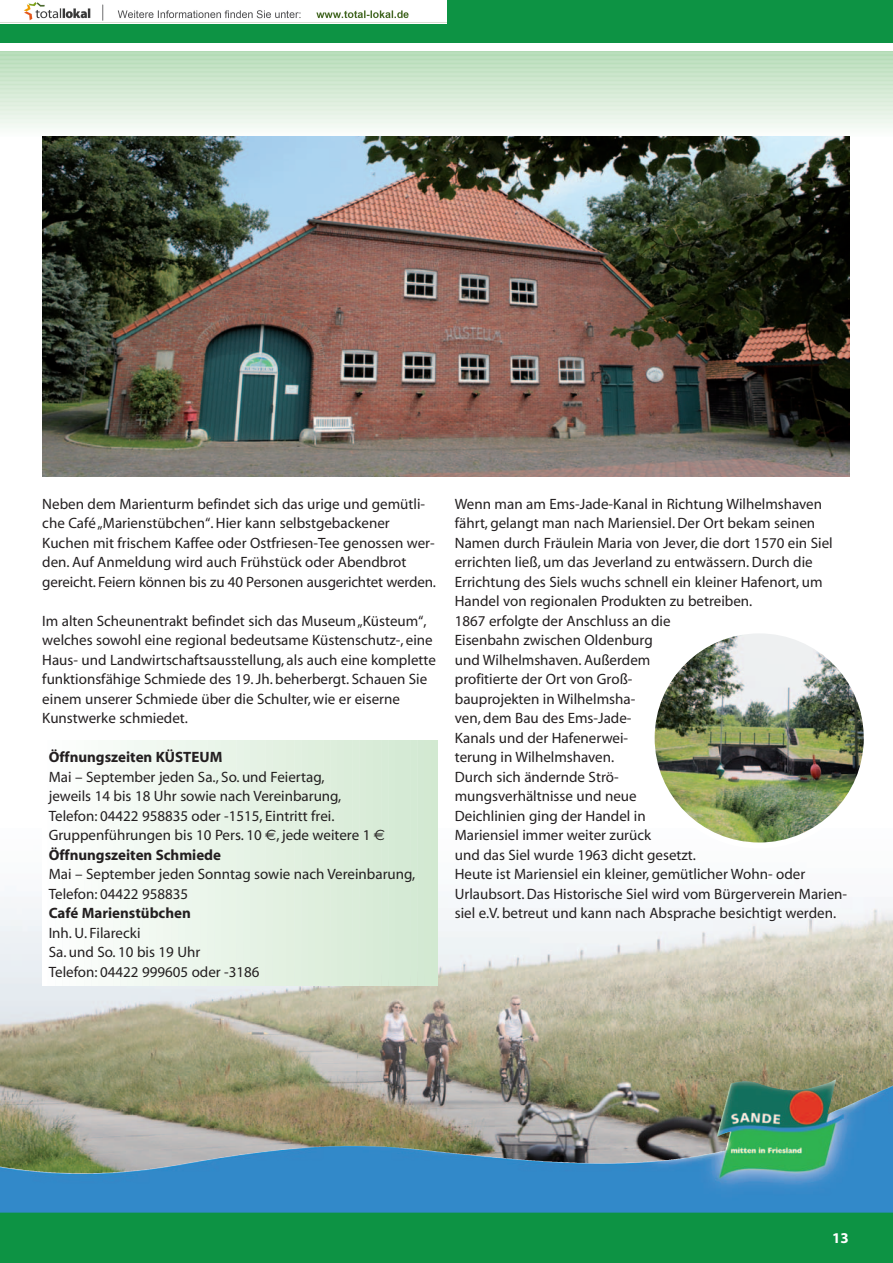
<style>
.page{position:relative;width:893px;height:1263px;background:#fff}
.page>*{position:absolute;margin:0;border:0;box-sizing:border-box;transform-origin:0 0}
.t1{font:15px/19.5px "Myriad";color:#231f20}
.t2{font:700 15px "Myriad";color:#231f20}
.t3{font:700 15px "Myriad";color:#fff}
.s1{font-family:"Euro Sans"}
.s2{font-weight:700}
</style>
<div class="page">
<img style="left:0;top:828px;width:893px;height:251px">
<hr style="left:0;top:52px;width:893px;height:3px;background:#abd8ad">
<hr style="left:0;top:55px;width:893px;height:3px;background:#aed9b0">
<hr style="left:0;top:58px;width:893px;height:3px;background:#b1dab3">
<hr style="left:0;top:61px;width:893px;height:3px;background:#b4dbb5">
<hr style="left:0;top:64px;width:893px;height:3px;background:#b7ddb8">
<hr style="left:0;top:67px;width:893px;height:3px;background:#badeba">
<hr style="left:0;top:70px;width:893px;height:3px;background:#bcdfbd">
<hr style="left:0;top:73px;width:893px;height:3px;background:#bfe0c0">
<hr style="left:0;top:76px;width:893px;height:3px;background:#c2e2c2">
<hr style="left:0;top:79px;width:893px;height:3px;background:#c5e3c5">
<hr style="left:0;top:82px;width:893px;height:3px;background:#c8e4c8">
<hr style="left:0;top:85px;width:893px;height:3px;background:#cae5cb">
<hr style="left:0;top:88px;width:893px;height:3px;background:#cee7ce">
<hr style="left:0;top:91px;width:893px;height:3px;background:#d1e8d0">
<hr style="left:0;top:94px;width:893px;height:3px;background:#d3e9d3">
<hr style="left:0;top:97px;width:893px;height:3px;background:#d5ead5">
<hr style="left:0;top:100px;width:893px;height:3px;background:#d9ecd8">
<hr style="left:0;top:103px;width:893px;height:3px;background:#dceddb">
<hr style="left:0;top:106px;width:893px;height:3px;background:#dfefdd">
<hr style="left:0;top:109px;width:893px;height:3px;background:#e2f0e0">
<hr style="left:0;top:112px;width:893px;height:3px;background:#e5f2e4">
<hr style="left:0;top:115px;width:893px;height:3px;background:#e8f4e7">
<hr style="left:0;top:118px;width:893px;height:3px;background:#eaf5ea">
<hr style="left:0;top:121px;width:893px;height:3px;background:#edf7ee">
<hr style="left:0;top:123px;width:893px;height:3px;background:#f1f8f0">
<hr style="left:0;top:126px;width:893px;height:3px;background:#f2f9f3">
<hr style="left:0;top:128px;width:893px;height:3px;background:#f6fbf6">
<hr style="left:0;top:131px;width:893px;height:3px;background:#f8fcf8">
<hr style="left:0;top:134px;width:893px;height:3px;background:#fbfdfc">
<div style="left:0;top:1px;width:893px;height:42px;background:#0d9344"></div>
<div style="left:0;top:1212px;width:893px;height:51px;background:#0d9344"></div>
<img style="left:0;top:1079px;width:893px;height:133px">
<div style="left:42px;top:741px;width:5px;height:244px;background:#fff"></div>
<div style="left:49px;top:741px;width:6px;height:244px;background:#fdfefe"></div>
<div style="left:56px;top:741px;width:6px;height:244px;background:#fcfefd"></div>
<div style="left:63px;top:741px;width:6px;height:244px;background:#fbfdfc"></div>
<div style="left:70px;top:741px;width:6px;height:244px;background:#fbfdfb"></div>
<div style="left:78px;top:741px;width:6px;height:244px;background:#fafdfa"></div>
<div style="left:85px;top:741px;width:6px;height:244px;background:#f9fcf9"></div>
<div style="left:92px;top:741px;width:6px;height:244px;background:#f8fcf8"></div>
<div style="left:99px;top:741px;width:6px;height:244px;background:#f7fbf7"></div>
<div style="left:107px;top:741px;width:6px;height:244px;background:#f7fbf7"></div>
<div style="left:114px;top:741px;width:6px;height:244px;background:#f6fbf6"></div>
<div style="left:121px;top:741px;width:6px;height:244px;background:#f4faf5"></div>
<div style="left:128px;top:741px;width:6px;height:244px;background:#f3faf4"></div>
<div style="left:136px;top:741px;width:6px;height:244px;background:#f2f9f3"></div>
<div style="left:143px;top:741px;width:6px;height:244px;background:#f2f9f2"></div>
<div style="left:150px;top:741px;width:6px;height:244px;background:#f1f9f1"></div>
<div style="left:157px;top:741px;width:6px;height:244px;background:#f1f8f0"></div>
<div style="left:165px;top:741px;width:6px;height:244px;background:#f0f7ef"></div>
<div style="left:172px;top:741px;width:6px;height:244px;background:#eff7ee"></div>
<div style="left:179px;top:741px;width:6px;height:244px;background:#edf7ee"></div>
<div style="left:186px;top:741px;width:6px;height:244px;background:#ecf6ed"></div>
<div style="left:194px;top:741px;width:6px;height:244px;background:#ecf6ec"></div>
<div style="left:201px;top:741px;width:6px;height:244px;background:#ebf6eb"></div>
<div style="left:208px;top:741px;width:6px;height:244px;background:#eaf5ea"></div>
<div style="left:215px;top:741px;width:6px;height:244px;background:#e9f5e9"></div>
<div style="left:223px;top:741px;width:6px;height:244px;background:#e8f4e8"></div>
<div style="left:230px;top:741px;width:6px;height:244px;background:#e8f4e7"></div>
<div style="left:237px;top:741px;width:6px;height:244px;background:#e7f3e7"></div>
<div style="left:244px;top:741px;width:6px;height:244px;background:#e6f3e6"></div>
<div style="left:252px;top:741px;width:6px;height:244px;background:#e5f2e5"></div>
<div style="left:259px;top:741px;width:6px;height:244px;background:#e5f2e4"></div>
<div style="left:266px;top:741px;width:6px;height:244px;background:#e4f1e3"></div>
<div style="left:273px;top:741px;width:6px;height:244px;background:#e3f1e2"></div>
<div style="left:280px;top:741px;width:7px;height:244px;background:#e3f1e1"></div>
<div style="left:288px;top:741px;width:6px;height:244px;background:#e2f0e0"></div>
<div style="left:295px;top:741px;width:6px;height:244px;background:#e1f0e0"></div>
<div style="left:302px;top:741px;width:6px;height:244px;background:#e0efdf"></div>
<div style="left:309px;top:741px;width:6px;height:244px;background:#dfefde"></div>
<div style="left:317px;top:741px;width:6px;height:244px;background:#dfefdd"></div>
<div style="left:324px;top:741px;width:6px;height:244px;background:#deeedc"></div>
<div style="left:331px;top:741px;width:6px;height:244px;background:#ddeedc"></div>
<div style="left:338px;top:741px;width:6px;height:244px;background:#dceddb"></div>
<div style="left:346px;top:741px;width:6px;height:244px;background:#dbedda"></div>
<div style="left:353px;top:741px;width:6px;height:244px;background:#dbedda"></div>
<div style="left:360px;top:741px;width:6px;height:244px;background:#daecd9"></div>
<div style="left:367px;top:741px;width:6px;height:244px;background:#d9ecd8"></div>
<div style="left:375px;top:741px;width:6px;height:244px;background:#d8ebd7"></div>
<div style="left:382px;top:741px;width:6px;height:244px;background:#d7ebd7"></div>
<div style="left:389px;top:741px;width:6px;height:244px;background:#d6ebd6"></div>
<div style="left:396px;top:741px;width:6px;height:244px;background:#d5ead5"></div>
<div style="left:404px;top:741px;width:6px;height:244px;background:#d5ead5"></div>
<div style="left:411px;top:741px;width:6px;height:244px;background:#d4ead4"></div>
<div style="left:418px;top:741px;width:6px;height:244px;background:#d3e9d3"></div>
<div style="left:425px;top:741px;width:6px;height:244px;background:#d3e9d2"></div>
<div style="left:433px;top:741px;width:5px;height:244px;background:#d2e9d1"></div>
<img style="left:42px;top:137px;width:808px;height:340px">
<img style="left:649px;top:633px;width:221px;height:215px">
<img style="left:0;top:1px;width:446px;height:23px">
<p class="t1" style="left:42px;top:495px;width:395px">Neben dem Marienturm befindet sich das urige und gemütli&shy;che Café „Marienstübchen“. Hier kann selbstgebackener Kuchen mit frischem Kaffee oder Ostfriesen-Tee genossen wer&shy;den. Auf Anmeldung wird auch Frühstück oder Abendbrot gereicht. Feiern können bis zu 40 Personen ausgerichtet werden.</p>
<p class="t1" style="left:42px;top:612px;width:395px">Im alten Scheunentrakt befindet sich das Museum „Küsteum“, welches sowohl eine regional bedeutsame Küstenschutz-, eine Haus- und Landwirtschaftsausstellung, als auch eine komplette funktionsfähige Schmiede des 19. Jh. beherbergt. Schauen Sie einem unserer Schmiede über die Schulter, wie er eiserne Kunstwerke schmiedet.</p>
<p class="t2" style="left:49px;top:752px;width:175px">Öffnungszeiten KÜSTEUM</p>
<p class="t1" style="left:49px;top:768px;width:338px">Mai – September jeden Sa., So. und Feiertag,<br>jeweils 14 bis 18 Uhr sowie nach Vereinbarung, Telefon: 04422 958835 oder -1515, Eintritt frei.<br>Gruppenführungen bis 10 Pers. 10 <span class="s1">€</span>, jede weitere 1 <span class="s1">€ </span><span class="s2">Öffnungszeiten Schmiede</span></p>
<p class="t1" style="left:49px;top:866px;width:368px">Mai – September jeden Sonntag sowie nach Vereinbarung,<br>Telefon: 04422 958835</p>
<p class="t2" style="left:49px;top:908px;width:144px">Café Marienstübchen</p>
<p class="t1" style="left:49px;top:924px;width:212px">Inh. U. Filarecki<br>Sa. und So. 10 bis 19 Uhr<br>Telefon: 04422 999605 oder -3186</p>
<p class="t1" style="left:455px;top:495px;width:394px">Wenn man am Ems-Jade-Kanal in Richtung Wilhelmshaven fährt, gelangt man nach Mariensiel. Der Ort bekam seinen Namen durch Fräulein Maria von Jever, die dort 1570 ein Siel errichten ließ, um das Jeverland zu entwässern. Durch die Errichtung des Siels wuchs schnell ein kleiner Hafenort, um Handel von regionalen Produkten zu betreiben.<br>1867 erfolgte der Anschluss an die<br>Eisenbahn zwischen Oldenburg<br>und Wilhelmshaven. Außerdem<br>profitierte der Ort von Groß-<br>bauprojekten in Wilhelmsha-<br>ven, dem Bau des Ems-Jade-<br>Kanals und der Hafenerwei-<br>terung in Wilhelmshaven.<br>Durch sich ändernde Strö-<br>mungsverhältnisse und neue<br>Deichlinien ging der Handel in<br>Mariensiel immer weiter zurück<br>und das Siel wurde 1963 dicht gesetzt.<br>Heute ist Mariensiel ein kleiner, gemütlicher Wohn- oder Urlaubsort. Das Historische Siel wird vom Bürgerverein Marien&shy;siel e.V. betreut und kann nach Absprache besichtigt werden.</p>
<p class="t3" style="left:832px;top:1232px;width:18px">13</p>
</div>
